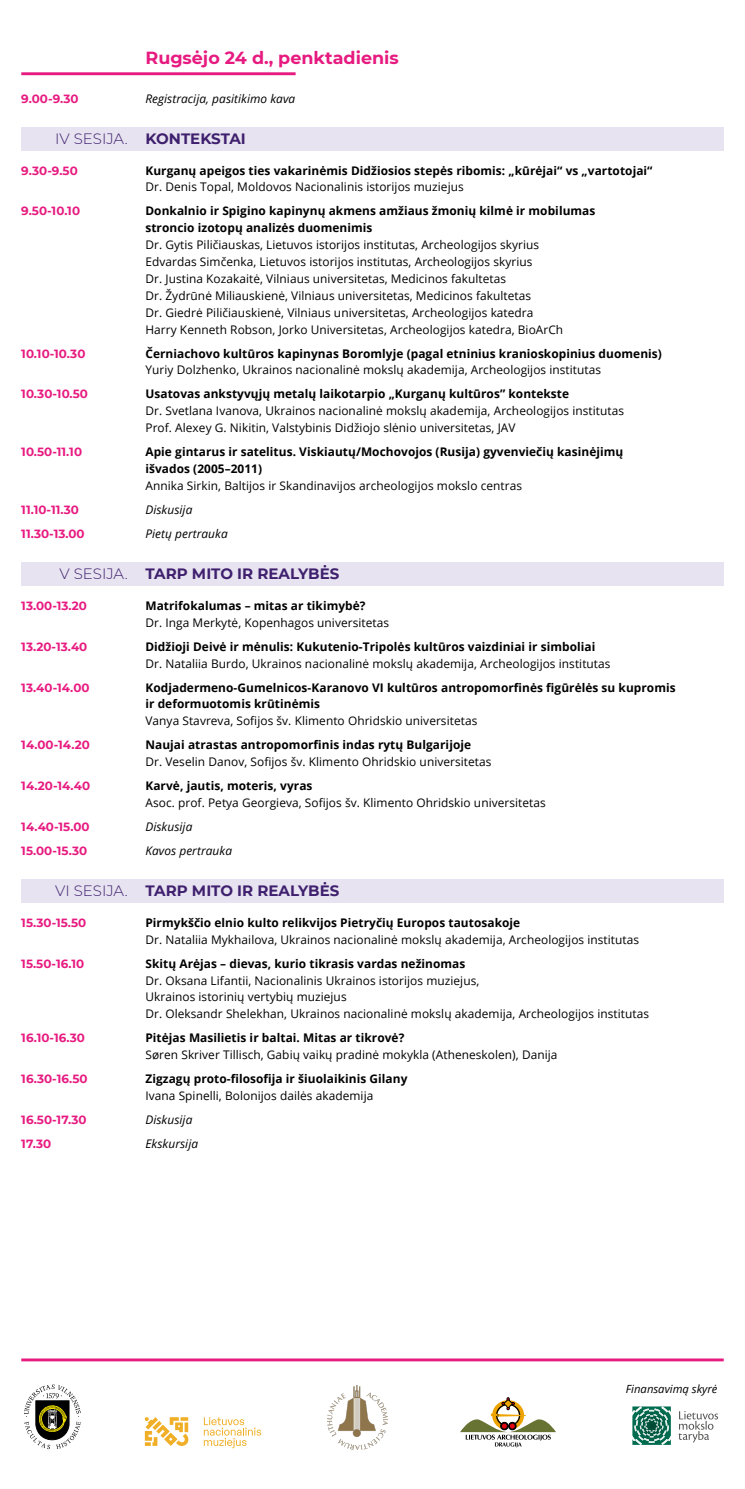
<style>
.page{position:relative;width:745px;height:1489px;background:#fff}
.page>*{position:absolute;margin:0;border:0;box-sizing:border-box;transform-origin:0 0}
.t1{font:700 17.5px "Montserrat";color:#e71a80}
.t2{font:700 15px "Montserrat";color:#3f206e}
.Programos_tekstas{font:11.88px/16.9px "Open Sans";letter-spacing:.005em;color:#000}
.Programos_tekstas-2{font:700 11.88px/16.9px "Open Sans";letter-spacing:.005em;color:#000}
.Programos_tekstas-3{font:700 11.88px "Montserrat";letter-spacing:.005em;color:#e71a80}
.Programos_tekstas-4{font:italic 11.88px "Open Sans";letter-spacing:.005em;color:#000}
.t3{font:italic 11.25px "Open Sans";color:#000}
.s1{font-weight:300}
.s2{font-weight:400}
.s3{font-weight:700}
</style>
<div class="page">
<div style="left:21px;top:127px;width:702px;height:23px;background:#e7e3f0"></div>
<div style="left:21px;top:562px;width:702px;height:23px;background:#e7e3f0"></div>
<div style="left:21px;top:879px;width:702px;height:23px;background:#e7e3f0"></div>
<hr style="left:21px;top:72px;width:274px;height:3px;background:#e71a80">
<svg style="left:24px;top:1384px;width:57px;height:64px"></svg>
<svg style="left:204px;top:1417px;width:57px;height:30px"></svg>
<svg style="left:145px;top:1417px;width:44px;height:28px"></svg>
<img style="left:327px;top:1385px;width:60px;height:64px">
<svg style="left:460px;top:1397px;width:95px;height:50px"></svg>
<svg style="left:678px;top:1411px;width:39px;height:31px"></svg>
<svg style="left:632px;top:1406px;width:38px;height:38px"></svg>
<hr style="left:21px;top:1358px;width:702px;height:3px;background:#e71a80">
<p class="t1" style="left:145px;top:45px;width:254px">Rugsėjo 24 d., penktadienis</p>
<p class="Programos_tekstas-3" style="left:21px;top:90px;width:59px">9.00-9.30</p>
<p class="Programos_tekstas-4" style="left:145px;top:90px;width:151px">Registracija, pasitikimo kava</p>
<p class="t2" style="left:55px;top:128px;width:192px"><span class="s1">IV SESIJA.</span> KONTEKSTAI</p>
<p class="Programos_tekstas-3" style="left:21px;top:162px;width:58px">9.30-9.50</p>
<p class="Programos_tekstas-2" style="left:145px;top:161px;width:508px">Kurganų apeigos ties vakarinėmis Didžiosios stepės ribomis: „kūrėjai“ vs „vartotojai“<br><span class="s2">Dr. Denis Topal, Moldovos Nacionalinis istorijos muziejus</span></p>
<p class="Programos_tekstas-3" style="left:21px;top:202px;width:60px">9.50-10.10</p>
<p class="Programos_tekstas" style="left:145px;top:202px;width:451px"><span class="s3">Donkalnio ir Spigino kapinynų akmens amžiaus žmonių kilmė ir mobilumas stroncio izotopų analizės duomenimis<br></span>Dr. Gytis Piličiauskas, Lietuvos istorijos institutas, Archeologijos skyrius<br>Edvardas Simčenka, Lietuvos istorijos institutas, Archeologijos skyrius<br>Dr. Justina Kozakaitė, Vilniaus universitetas, Medicinos fakultetas<br>Dr. Žydrūnė Miliauskienė, Vilniaus universitetas, Medicinos fakultetas<br>Dr. Giedrė Piličiauskienė, Vilniaus universitetas, Archeologijos katedra<br>Harry Kenneth Robson, Jorko Universitetas, Archeologijos katedra, BioArCh</p>
<p class="Programos_tekstas-3" style="left:21px;top:345px;width:66px">10.10-10.30</p>
<p class="Programos_tekstas-2" style="left:145px;top:344px;width:517px">Černiachovo kultūros kapinynas Boromlyje (pagal etninius kranioskopinius duomenis)<br><span class="s2">Yuriy Dolzhenko, Ukrainos nacionalinė mokslų akademija, Archeologijos institutas</span></p>
<p class="Programos_tekstas-3" style="left:21px;top:385px;width:68px">10.30-10.50</p>
<p class="Programos_tekstas" style="left:145px;top:385px;width:480px"><span class="s3">Usatovas ankstyvųjų metalų laikotarpio „Kurganų kultūros” kontekste<br></span>Dr. Svetlana Ivanova, Ukrainos nacionalinė mokslų akademija, Archeologijos institutas<br>Prof. Alexey G. Nikitin, Valstybinis Didžiojo slėnio universitetas, JAV</p>
<p class="Programos_tekstas-3" style="left:21px;top:443px;width:62px">10.50-11.10</p>
<p class="Programos_tekstas-2" style="left:145px;top:443px;width:479px">Apie gintarus ir satelitus. Viskiautų/Mochovojos (Rusija) gyvenviečių kasinėjimų išvados (2005–2011)<br><span class="s2">Annika Sirkin, Baltijos ir Skandinavijos archeologijos mokslo centras</span></p>
<p class="Programos_tekstas-3" style="left:21px;top:501px;width:59px">11.10-11.30</p>
<p class="Programos_tekstas-4" style="left:145px;top:501px;width:48px">Diskusija</p>
<p class="Programos_tekstas-3" style="left:21px;top:525px;width:65px">11.30-13.00</p>
<p class="Programos_tekstas-4" style="left:145px;top:525px;width:84px">Pietų pertrauka</p>
<p class="t2" style="left:59px;top:563px;width:281px"><span class="s1">V SESIJA.</span> TARP MITO IR REALYBĖS</p>
<p class="Programos_tekstas-3" style="left:21px;top:597px;width:67px">13.00-13.20</p>
<p class="Programos_tekstas" style="left:145px;top:596px;width:245px"><span class="s3">Matrifokalumas – mitas ar tikimybė?<br></span>Dr. Inga Merkytė, Kopenhagos universitetas</p>
<p class="Programos_tekstas-3" style="left:21px;top:638px;width:67px">13.20-13.40</p>
<p class="Programos_tekstas" style="left:145px;top:637px;width:466px"><span class="s3">Didžioji Deivė ir mėnulis: Kukutenio-Tripolės kultūros vaizdiniai ir simboliai<br></span>Dr. Nataliia Burdo, Ukrainos nacionalinė mokslų akademija, Archeologijos institutas</p>
<p class="Programos_tekstas-3" style="left:21px;top:678px;width:70px">13.40-14.00</p>
<p class="Programos_tekstas-2" style="left:145px;top:678px;width:531px">Kodjadermeno-Gumelnicos-Karanovo VI kultūros antropomorfinės figūrėlės su kupromis ir deformuotomis krūtinėmis<br><span class="s2">Vanya Stavreva, Sofijos šv. Klimento Ohridskio universitetas</span></p>
<p class="Programos_tekstas-3" style="left:21px;top:736px;width:70px">14.00-14.20</p>
<p class="Programos_tekstas" style="left:145px;top:736px;width:347px"><span class="s3">Naujai atrastas antropomorfinis indas rytų Bulgarijoje<br></span>Dr. Veselin Danov, Sofijos šv. Klimento Ohridskio universitetas</p>
<p class="Programos_tekstas-3" style="left:21px;top:777px;width:70px">14.20-14.40</p>
<p class="Programos_tekstas" style="left:145px;top:777px;width:401px"><span class="s3">Karvė, jautis, moteris, vyras<br></span>Asoc. prof. Petya Georgieva, Sofijos šv. Klimento Ohridskio universitetas</p>
<p class="Programos_tekstas-3" style="left:21px;top:818px;width:70px">14.40-15.00</p>
<p class="Programos_tekstas-4" style="left:145px;top:818px;width:48px">Diskusija</p>
<p class="Programos_tekstas-3" style="left:21px;top:842px;width:67px">15.00-15.30</p>
<p class="Programos_tekstas-4" style="left:145px;top:842px;width:88px">Kavos pertrauka</p>
<p class="t2" style="left:55px;top:880px;width:285px"><span class="s1">VI SESIJA.</span> TARP MITO IR REALYBĖS</p>
<p class="Programos_tekstas-3" style="left:21px;top:914px;width:66px">15.30-15.50</p>
<p class="Programos_tekstas" style="left:145px;top:913px;width:495px"><span class="s3">Pirmykščio elnio kulto relikvijos Pietryčių Europos tautosakoje<br></span>Dr. Nataliia Mykhailova, Ukrainos nacionalinė mokslų akademija, Archeologijos institutas</p>
<p class="Programos_tekstas-3" style="left:21px;top:954px;width:64px">15.50-16.10</p>
<p class="Programos_tekstas" style="left:145px;top:954px;width:504px"><span class="s3">Skitų Arėjas – dievas, kurio tikrasis vardas nežinomas<br></span>Dr. Oksana Lifantii, Nacionalinis Ukrainos istorijos muziejus,<br>Ukrainos istorinių vertybių muziejus<br>Dr. Oleksandr Shelekhan, Ukrainos nacionalinė mokslų akademija, Archeologijos institutas</p>
<p class="Programos_tekstas-3" style="left:21px;top:1029px;width:65px">16.10-16.30</p>
<p class="Programos_tekstas" style="left:145px;top:1029px;width:413px"><span class="s3">Pitėjas Masilietis ir baltai. Mitas ar tikrovė?<br></span>Søren Skriver Tillisch, Gabių vaikų pradinė mokykla (Atheneskolen), Danija</p>
<p class="Programos_tekstas-3" style="left:21px;top:1070px;width:68px">16.30-16.50</p>
<p class="Programos_tekstas-2" style="left:145px;top:1070px;width:263px">Zigzagų proto-filosofija ir šiuolaikinis Gilany<br><span class="s2">Ivana Spinelli, Bolonijos dailės akademija</span></p>
<p class="Programos_tekstas-3" style="left:21px;top:1111px;width:67px">16.50-17.30</p>
<p class="Programos_tekstas-4" style="left:145px;top:1111px;width:48px">Diskusija</p>
<p class="Programos_tekstas-3" style="left:21px;top:1135px;width:31px">17.30</p>
<p class="Programos_tekstas-4" style="left:145px;top:1135px;width:54px">Ekskursija</p>
<p class="t3" style="left:625px;top:1380px;width:93px">Finansavimą skyrė</p>
</div>
